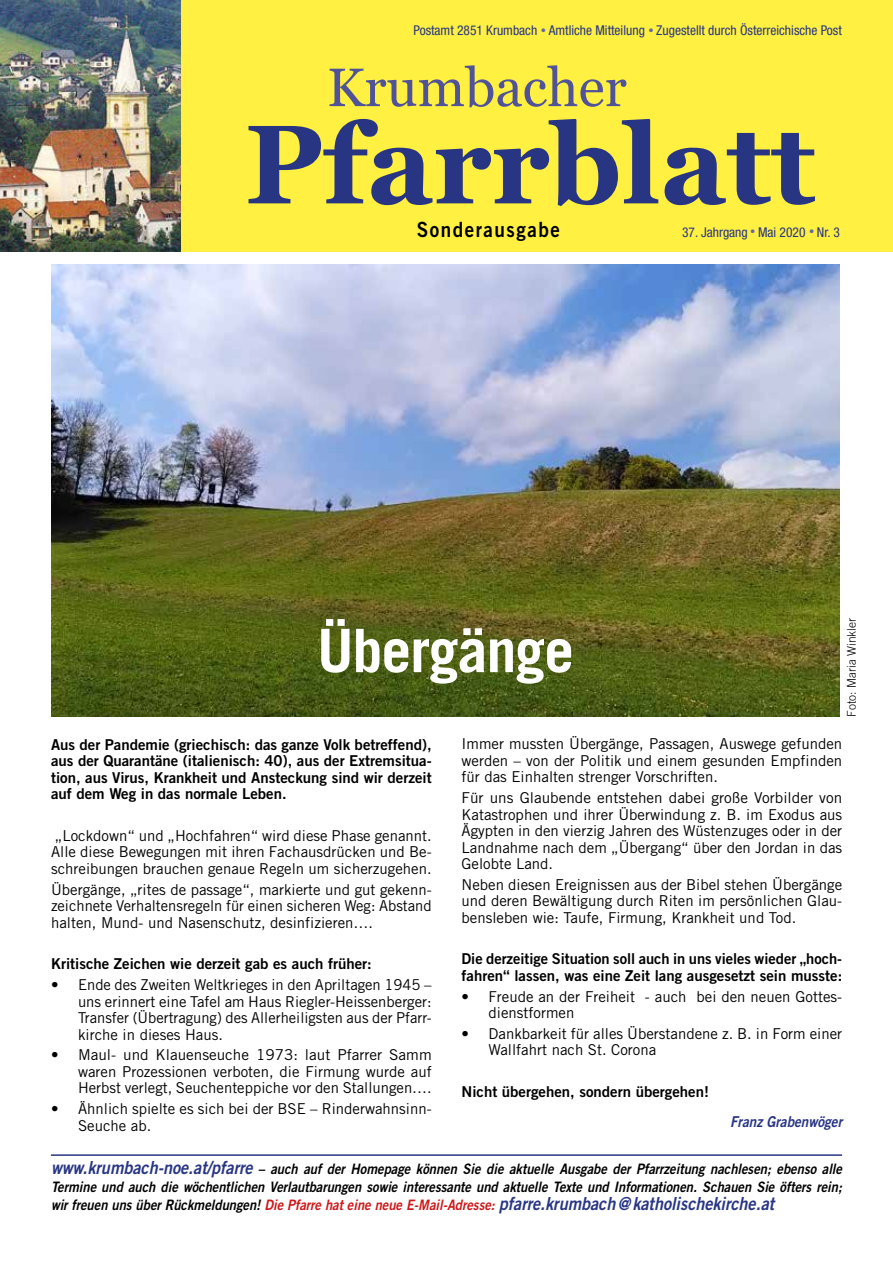
<style>
.page{position:relative;width:893px;height:1263px;background:#fff}
.page>*{position:absolute;margin:0;border:0;box-sizing:border-box;transform-origin:0 0}
.t1{font:700 60px "Trade Gothic";letter-spacing:-.02em;color:#fff}
.t2{font:21px "Trade Gothic Bold Two";letter-spacing:.08em;color:#000;scale:.9 1}
.t3{font:italic 18px "Trade Gothic Bold Two";color:#283583;scale:.9 1}
.t4{font:15px/16.5px "Trade Gothic";color:#000;text-align:justify}
.t5{font:15px/16.5px "Trade Gothic Bold Two";color:#000;text-align:justify}
.t6{font:italic 15px "Trade Gothic Bold Two";color:#283583;scale:.9 1}
.t7{font:italic 14.4px/18px "Trade Gothic Bold Two";color:#000;scale:.9 1}
.t8{font:condensed 13.5px "Helvetica Neue LT Std";color:#283583}
.t9{font:300 12px "Trade Gothic";color:#000}
.s1{font-size:10.5px;color:#6565a4}
.s2{font-size:18px;color:#283583}
.s3{font-size:14.4px;color:#000}
.s4{font-size:14.4px;color:#cd1719}
</style>
<div class="page">
<div style="left:0;top:0;width:893px;height:252px;background:#fff042"></div>
<img style="left:0;top:0;width:180px;height:252px">
<svg style="left:330px;top:65px;width:296px;height:43px"></svg>
<svg style="left:248px;top:119px;width:567px;height:87px"></svg>
<hr style="left:51px;top:1154px;width:791px;height:2px;background:#283583">
<img style="left:51px;top:265px;width:789px;height:451px">
<p class="t8" style="left:413px;top:23px;width:430px">Postamt 2851 Krumbach <span class="s1">•</span> Amtliche Mitteilung <span class="s1">•</span> Zugestellt durch Österreichische Post</p>
<h2 class="t2" style="left:417px;top:217px;width:161px">Sonderausgabe</h2>
<p class="t8" style="left:682px;top:224px;width:159px">37. Jahrgang <span class="s1">•</span> Mai 2020 <span class="s1">•</span> Nr. 3</p>
<h1 class="t1" style="left:317px;top:614px;width:259px">Übergänge</h1>
<p class="t9" style="left:844px;top:716px;width:100px;rotate:-90deg">Foto: Maria Winkler</p>
<p class="t5" style="left:51px;top:736px;width:382px">Aus der Pandemie (griechisch: das ganze Volk betreffend), aus der Quarantäne (italienisch: 40), aus der Extremsitua&shy;tion, aus Virus, Krankheit und Ansteckung sind wir derzeit auf dem Weg in das normale Leben.</p>
<p class="t4" style="left:51px;top:827px;width:382px">„Lockdown“ und „Hochfahren“ wird diese Phase genannt.<br>Alle diese Bewegungen mit ihren Fachausdrücken und Be&shy;schreibungen brauchen genaue Regeln um sicherzugehen.</p>
<p class="t4" style="left:51px;top:881px;width:382px">Übergänge, „rites de passage“, markierte und gut gekenn&shy;zeichnete Verhaltensregeln für einen sicheren Weg: Abstand halten, Mund- und Nasenschutz, desinfizieren….</p>
<p class="t5" style="left:51px;top:955px;width:322px">Kritische Zeichen wie derzeit gab es auch früher:</p>
<p class="t4" style="left:78px;top:976px;width:355px;text-indent:-27px">• Ende des Zweiten Weltkrieges in den Apriltagen 1945 – uns erinnert eine Tafel am Haus Riegler-Heissenberger:<br>Transfer (Übertragung) des Allerheiligsten aus der Pfarr&shy;kirche in dieses Haus.</p>
<p class="t4" style="left:78px;top:1046px;width:355px;text-indent:-27px">• Maul- und Klauenseuche 1973: laut Pfarrer Samm waren Prozessionen verboten, die Firmung wurde auf Herbst verlegt, Seuchenteppiche vor den Stallungen….</p>
<p class="t4" style="left:78px;top:1100px;width:355px;text-indent:-27px">• Ähnlich spielte es sich bei der BSE – Rinderwahnsinn-<br>Seuche ab.</p>
<p class="t4" style="left:461px;top:736px;width:382px">Immer mussten Übergänge, Passagen, Auswege gefunden werden – von der Politik und einem gesunden Empfinden für das Einhalten strenger Vorschriften.</p>
<p class="t4" style="left:461px;top:789px;width:382px">Für uns Glaubende entstehen dabei große Vorbilder von Katastrophen und ihrer Überwindung z. B. im Exodus aus Ägypten in den vierzig Jahren des Wüstenzuges oder in der Landnahme nach dem „Übergang“ über den Jordan in das Gelobte Land.</p>
<p class="t4" style="left:461px;top:876px;width:382px">Neben diesen Ereignissen aus der Bibel stehen Übergänge und deren Bewältigung durch Riten im persönlichen Glau&shy;bensleben wie: Taufe, Firmung, Krankheit und Tod.</p>
<p class="t5" style="left:461px;top:951px;width:382px">Die derzeitige Situation soll auch in uns vieles wieder „hoch&shy;fahren“ lassen, was eine Zeit lang ausgesetzt sein musste:</p>
<p class="t4" style="left:488px;top:988px;width:355px;text-indent:-27px">• Freude an der Freiheit - auch bei den neuen Gottes&shy;dienstformen</p>
<p class="t4" style="left:488px;top:1025px;width:355px;text-indent:-27px">• Dankbarkeit für alles Überstandene z. B. in Form einer<br>Wallfahrt nach St. Corona</p>
<p class="t5" style="left:461px;top:1083px;width:249px">Nicht übergehen, sondern übergehen!</p>
<p class="t6" style="left:730px;top:1112px;width:126px">Franz Grabenwöger</p>
<p class="t7" style="left:51px;top:1160px;width:880px"><span class="s2">www.krumbach-noe.at/pfarre</span> – auch auf der Homepage können Sie die aktuelle Ausgabe der Pfarrzeitung nachlesen; ebenso alle<br>Termine und auch die wöchentlichen Verlautbarungen sowie interessante und aktuelle Texte und Informationen. Schauen Sie öfters rein;</p>
<p class="t3" style="left:51px;top:1192px;width:805px"><span class="s3">wir freuen uns über Rückmeldungen!</span> <span class="s4">Die Pfarre hat eine neue E-Mail-Adresse:</span> pfarre.krumbach@katholischekirche.at</p>
</div>
